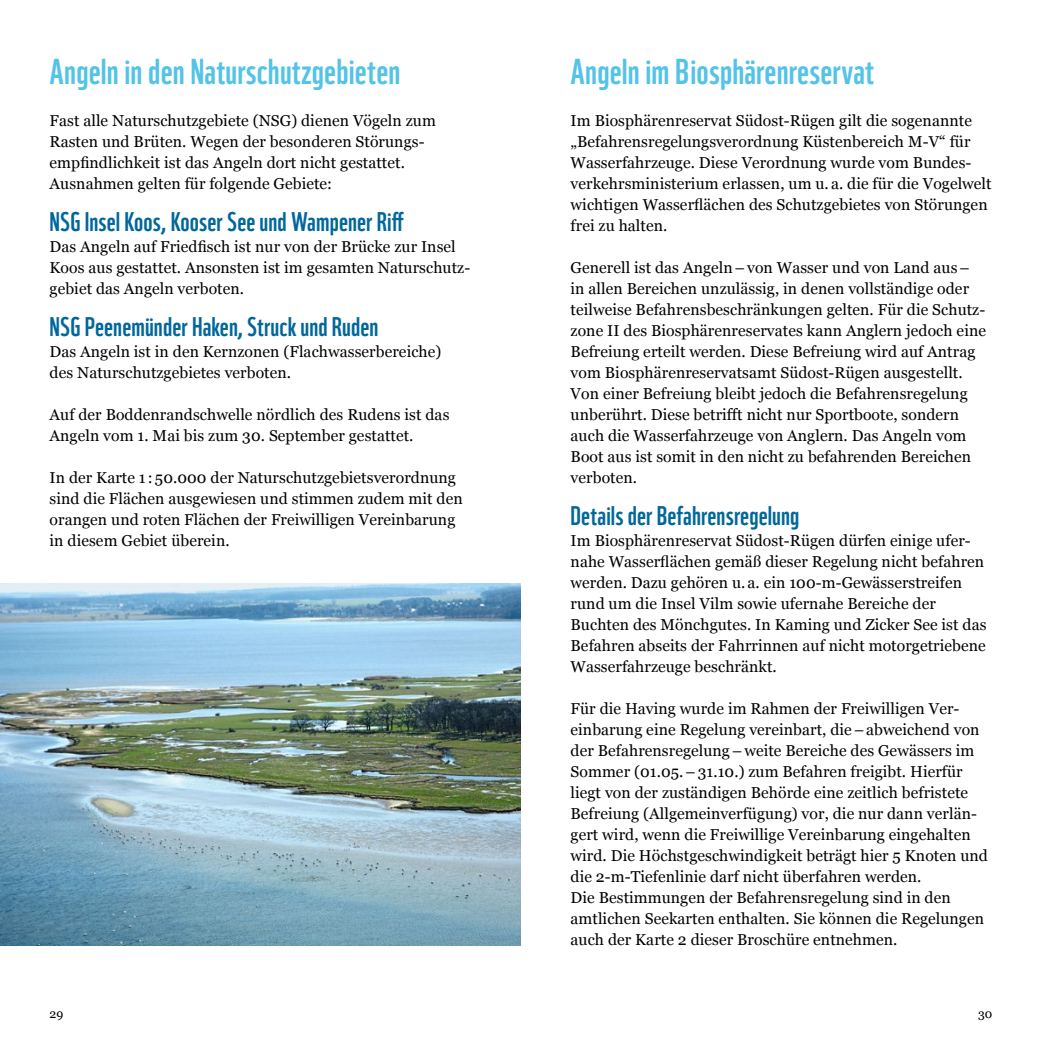
<style>
.page{position:relative;width:1042px;height:1042px;background:#fff}
.page>*{position:absolute;margin:0;border:0;box-sizing:border-box;transform-origin:0 0}
.t1{font:35px "WWF";letter-spacing:.005em;color:#53c3e8}
.t2{font:26.25px "WWF";letter-spacing:.005em;color:#00679b}
.t3{font:15.75px/21px "Georgia";letter-spacing:.005em;color:#000}
.t4{font:12.25px "Georgia";color:#000}
</style>
<div class="page">
<img style="left:0;top:583px;width:521px;height:362px">
<h1 class="t1" style="left:50px;top:48px;width:352px">Angeln in den Naturschutzgebieten</h1>
<p class="t3" style="left:50px;top:109px;width:388px">Fast alle Naturschutzgebiete (NSG) dienen Vögeln zum Rasten und Brüten. Wegen der besonderen Störungs&shy;empfindlichkeit ist das Angeln dort nicht gestattet.<br>Ausnahmen gelten für folgende Gebiete:</p>
<h2 class="t2" style="left:50px;top:204px;width:356px">NSG Insel Koos, Kooser See und Wampener Riff</h2>
<p class="t3" style="left:50px;top:235px;width:422px">Das Angeln auf Friedfisch ist nur von der Brücke zur Insel<br>Koos aus gestattet. Ansonsten ist im gesamten Naturschutz&shy;gebiet das Angeln verboten.</p>
<h2 class="t2" style="left:50px;top:309px;width:330px">NSG Peenemünder Haken, Struck und Ruden</h2>
<p class="t3" style="left:50px;top:340px;width:393px">Das Angeln ist in den Kernzonen (Flachwasserbereiche) des Naturschutzgebietes verboten.</p>
<p class="t3" style="left:50px;top:403px;width:401px">Auf der Boddenrandschwelle nördlich des Rudens ist das<br>Angeln vom 1. Mai bis zum 30. September gestattet.</p>
<p class="t3" style="left:50px;top:466px;width:415px">In der Karte 1 : 50.000 der Naturschutzgebietsverordnung sind die Flächen ausgewiesen und stimmen zudem mit den orangen und roten Flächen der Freiwilligen Vereinbarung in diesem Gebiet überein.</p>
<p class="t4" style="left:50px;top:1004px;width:15px">29</p>
<h1 class="t1" style="left:570px;top:48px;width:305px">Angeln im Biosphärenreservat</h1>
<p class="t3" style="left:570px;top:109px;width:422px">Im Biosphärenreservat Südost-Rügen gilt die sogenannte „Befahrensregelungsverordnung Küstenbereich M-V“ für Wasserfahrzeuge. Diese Verordnung wurde vom Bundes&shy;verkehrsministerium erlassen, um u. a. die für die Vogelwelt wichtigen Wasserflächen des Schutzgebietes von Störungen frei zu halten.</p>
<p class="t3" style="left:570px;top:256px;width:417px">Generell ist das Angeln–von Wasser und von Land aus– in allen Bereichen unzulässig, in denen vollständige oder teilweise Befahrensbeschränkungen gelten. Für die Schutz&shy;zone II des Biosphärenreservates kann Anglern jedoch eine Befreiung erteilt werden. Diese Befreiung wird auf Antrag vom Biosphärenreservatsamt Südost-Rügen ausgestellt.<br>Von einer Befreiung bleibt jedoch die Befahrensregelung unberührt. Diese betrifft nicht nur Sportboote, sondern auch die Wasserfahrzeuge von Anglern. Das Angeln vom Boot aus ist somit in den nicht zu befahrenden Bereichen verboten.</p>
<h2 class="t2" style="left:570px;top:498px;width:230px">Details der Befahrensregelung</h2>
<p class="t3" style="left:570px;top:529px;width:417px">Im Biosphärenreservat Südost-Rügen dürfen einige ufer&shy;nahe Wasserflächen gemäß dieser Regelung nicht befahren werden. Dazu gehören u. a. ein 100-m-Gewässerstreifen rund um die Insel Vilm sowie ufernahe Bereiche der Buchten des Mönchgutes. In Kaming und Zicker See ist das Befahren abseits der Fahrrinnen auf nicht motorgetriebene Wasserfahrzeuge beschränkt.</p>
<p class="t3" style="left:570px;top:697px;width:419px">Für die Having wurde im Rahmen der Freiwilligen Ver&shy;einbarung eine Regelung vereinbart, die–abweichend von der Befahrensregelung–weite Bereiche des Gewässers im Sommer (01.05.–31.10.) zum Befahren freigibt. Hierfür liegt von der zuständigen Behörde eine zeitlich befristete Befreiung (Allgemeinverfügung) vor, die nur dann verlän&shy;gert wird, wenn die Freiwillige Vereinbarung eingehalten wird. Die Höchstgeschwindigkeit beträgt hier 5 Knoten und die 2-m-Tiefenlinie darf nicht überfahren werden.<br>Die Bestimmungen der Befahrensregelung sind in den amtlichen Seekarten enthalten. Sie können die Regelungen auch der Karte 2 dieser Broschüre entnehmen.</p>
<p class="t4" style="left:978px;top:1004px;width:16px">30</p>
</div>
